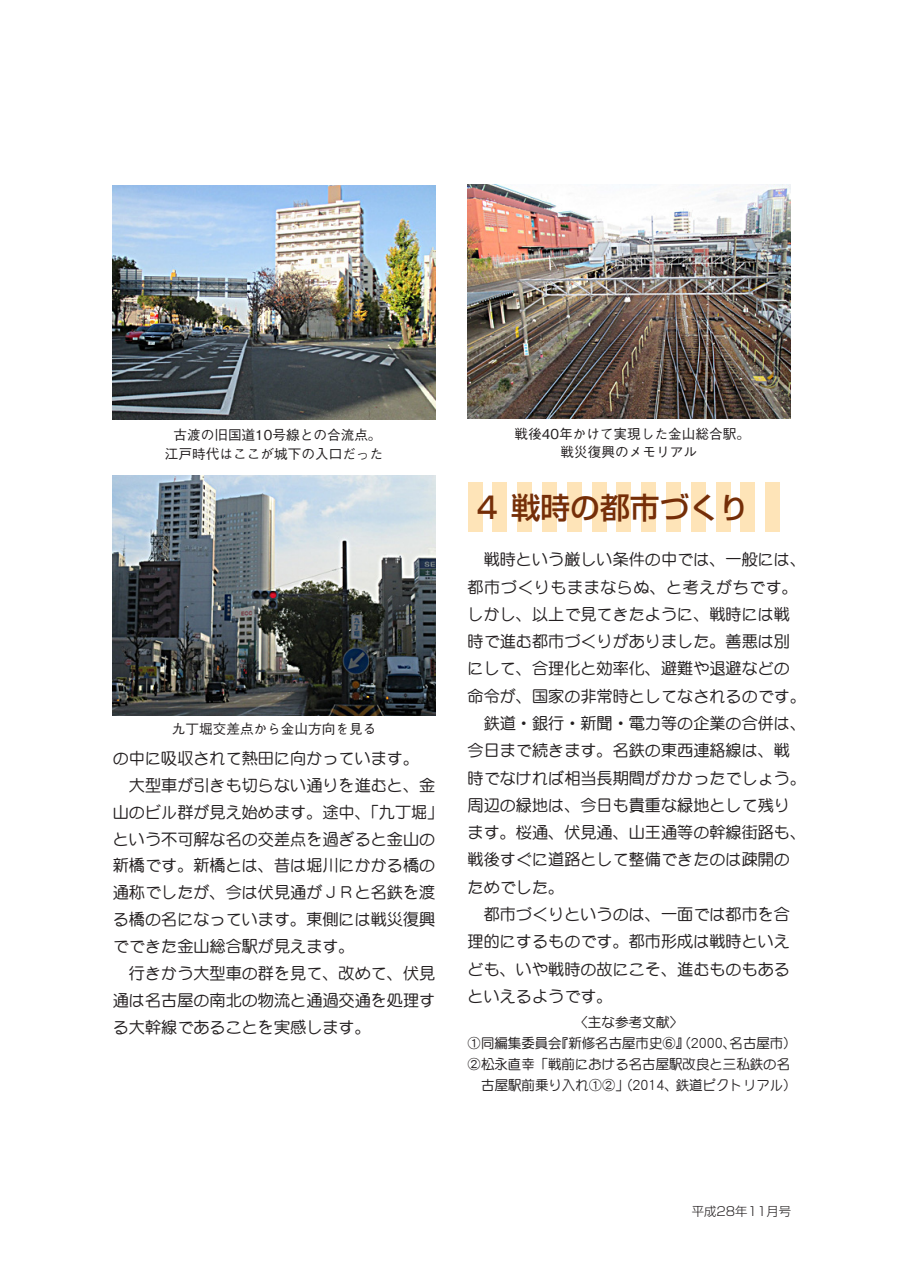
<style>
.page{position:relative;width:903px;height:1275px;background:#fff}
.page>*{position:absolute;margin:0;border:0;box-sizing:border-box;transform-origin:0 0}
.段落スタイル_1{font:500 29.75px "Shin Go Pro";color:#752e08;scale:.9 1}
.t1{font:16.1px/27.3px "DF Maru Gothic Md MP RKSJ H";color:#231f20}
.t2{font:13.65px/21px "DF Maru Gothic Md MP RKSJ H";color:#231f20}
.t3{font:500 13.65px "Gothic BBB Pro";color:#231f20}
.t4{font:300 12.42px "Shin Go Pro";color:#231f20}
</style>
<div class="page">
<div style="left:468px;top:482px;width:14px;height:50px;background:#fee4b8"></div>
<div style="left:492px;top:482px;width:15px;height:50px;background:#fee4b8"></div>
<div style="left:517px;top:482px;width:15px;height:50px;background:#fee4b8"></div>
<div style="left:542px;top:482px;width:15px;height:50px;background:#fee4b8"></div>
<div style="left:567px;top:482px;width:15px;height:50px;background:#fee4b8"></div>
<div style="left:592px;top:482px;width:14px;height:50px;background:#fee4b8"></div>
<div style="left:616px;top:482px;width:15px;height:50px;background:#fee4b8"></div>
<div style="left:641px;top:482px;width:15px;height:50px;background:#fee4b8"></div>
<div style="left:666px;top:482px;width:15px;height:50px;background:#fee4b8"></div>
<div style="left:691px;top:482px;width:15px;height:50px;background:#fee4b8"></div>
<div style="left:716px;top:482px;width:14px;height:50px;background:#fee4b8"></div>
<div style="left:740px;top:482px;width:15px;height:50px;background:#fee4b8"></div>
<div style="left:765px;top:482px;width:15px;height:50px;background:#fee4b8"></div>
<img style="left:113px;top:475px;width:322px;height:240px">
<img style="left:468px;top:184px;width:322px;height:235px">
<img style="left:113px;top:185px;width:322px;height:235px">
<p class="t3" style="left:173px;top:424px;width:210px">古渡の旧国道10号線との合流点。</p>
<p class="t3" style="left:165px;top:443px;width:220px">江戸時代はここが城下の入口だった</p>
<p class="t3" style="left:172px;top:718px;width:206px">九丁堀交差点から金山方向を見る</p>
<p class="t1" style="left:113px;top:744px;width:308px">の中に吸収されて熱田に向かっています。</p>
<p class="t1" style="left:113px;top:771px;width:332px">　大型車が引きも切らない通りを進むと、金山のビル群が見え始めます。途中、「九丁堀」という不可解な名の交差点を過ぎると金山の新橋です。新橋とは、昔は堀川にかかる橋の通称でしたが、今は伏見通がＪＲと名鉄を渡る橋の名になっています。東側には戦災復興でできた金山総合駅が見えます。</p>
<p class="t1" style="left:113px;top:960px;width:324px;text-align:justify">　行きかう大型車の群を見て、改めて、伏見通は名古屋の南北の物流と通過交通を処理する大幹線であることを実感します。</p>
<p class="t3" style="left:514px;top:423px;width:237px">戦後40年かけて実現した金山総合駅。</p>
<p class="t3" style="left:561px;top:441px;width:138px">戦災復興のメモリアル</p>
<p class="段落スタイル_1" style="left:477px;top:484px;width:304px">4 戦時の都市づくり</p>
<p class="t1" style="left:468px;top:546px;width:340px">　戦時という厳しい条件の中では、一般には、都市づくりもままならぬ、と考えがちです。しかし、以上で見てきたように、戦時には戦時で進む都市づくりがありました。善悪は別にして、合理化と効率化、避難や退避などの命令が、国家の非常時としてなされるのです。</p>
<p class="t1" style="left:468px;top:709px;width:340px">　鉄道・銀行・新聞・電力等の企業の合併は、今日まで続きます。名鉄の東西連絡線は、戦時でなければ相当長期間がかかったでしょう。周辺の緑地は、今日も貴重な緑地として残ります。桜通、伏見通、山王通等の幹線街路も、戦後すぐに道路として整備できたのは疎開のためでした。</p>
<p class="t1" style="left:468px;top:900px;width:324px;text-align:justify">　都市づくりというのは、一面では都市を合理的にするものです。都市形成は戦時といえども、いや戦時の故にこそ、進むものもあるといえるようです。</p>
<p class="t2" style="left:574px;top:1012px;width:111px">〈主な参考文献〉</p>
<p class="t2" style="left:468px;top:1033px;width:331px">①同編集委員会『新修名古屋市史⑥』（2000、名古屋市）</p>
<p class="t2" style="left:481px;top:1054px;width:317px;text-indent:-14px">②松永直幸「戦前における名古屋駅改良と三私鉄の名古屋駅前乗り入れ①②」（2014、鉄道ピクトリアル）</p>
<p class="t4" style="left:692px;top:1201px;width:101px">平成28年11月号</p>
</div>
